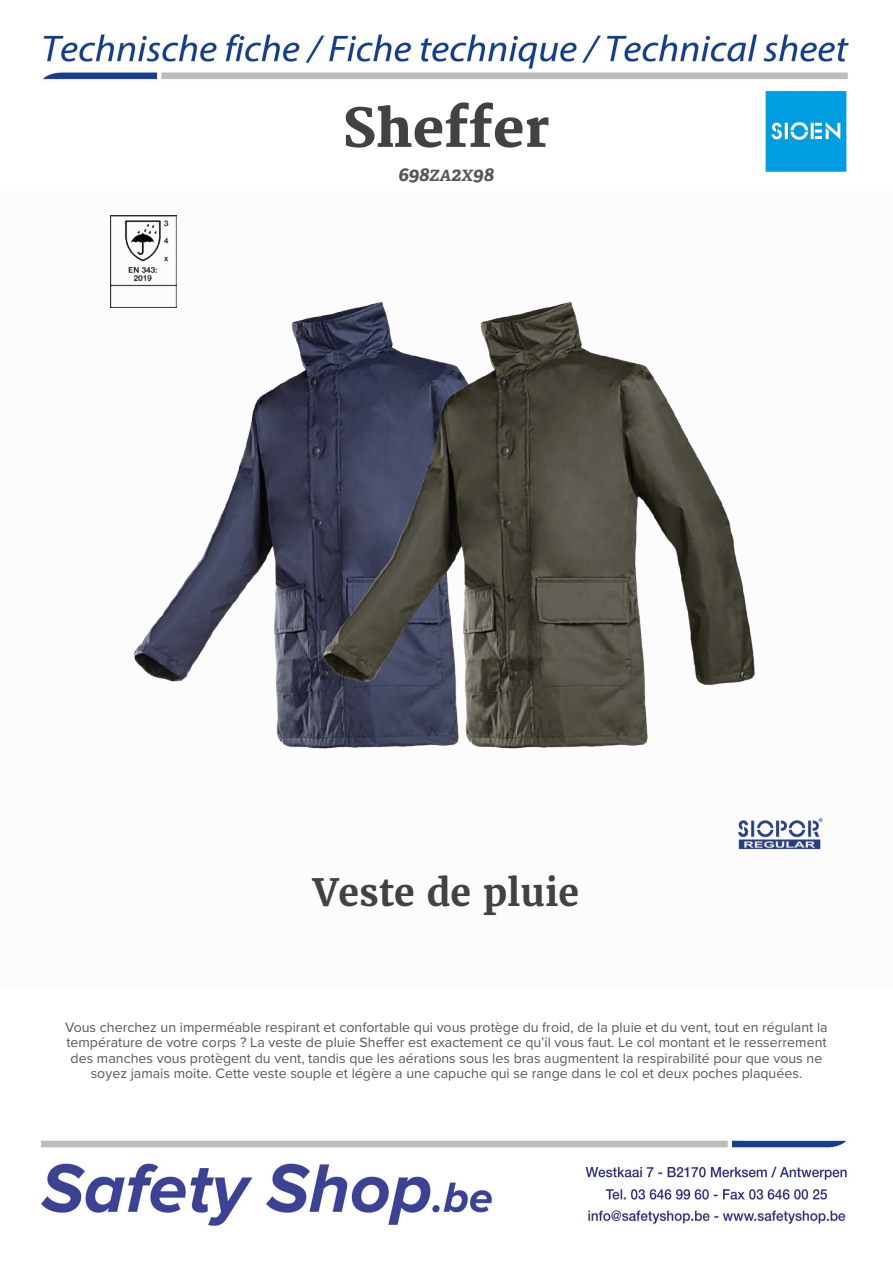
<style>
.page{position:relative;width:893px;height:1263px;background:#fff}
.page>*{position:absolute;margin:0;border:0;box-sizing:border-box;transform-origin:0 0}
.t1{font:800 52.5px "Merriweather";color:#424243}
.t2{font:700 37.5px "Merriweather";color:#424243}
.t3{font:italic 700 19.5px "Adelle PE";color:#575756}
.t4{font:14.25px/15.3px "Proxima Nova";color:#575756;text-align:center}
.s1{font-size:15.6px}
</style>
<div class="page">
<img style="left:40px;top:32px;width:809px;height:1194px">
<div style="left:0;top:191px;width:893px;height:796px;background:#fcfcfc"></div>
<img style="left:783px;top:818px;width:40px;height:32px">
<img style="left:110px;top:170px;width:188px;height:578px">
<img style="left:298px;top:170px;width:485px;height:680px">
<h1 class="t1" style="left:342px;top:98px;width:209px">Sheffer</h1>
<h3 class="t3" style="left:398px;top:160px;width:97px">698<span class="s1">ZA</span>2<span class="s1">X</span>98</h3>
<h2 class="t2" style="left:313px;top:868px;width:268px">Veste de pluie</h2>
<p class="t4" style="left:65px;top:1019px;width:764px">Vous cherchez un imperméable respirant et confortable qui vous protège du froid, de la pluie et du vent, tout en régulant la température de votre corps ? La veste de pluie Sheffer est exactement ce qu’il vous faut. Le col montant et le resserrement des manches vous protègent du vent, tandis que les aérations sous les bras augmentent la respirabilité pour que vous ne soyez jamais moite. Cette veste souple et légère a une capuche qui se range dans le col et deux poches plaquées.</p>
</div>
